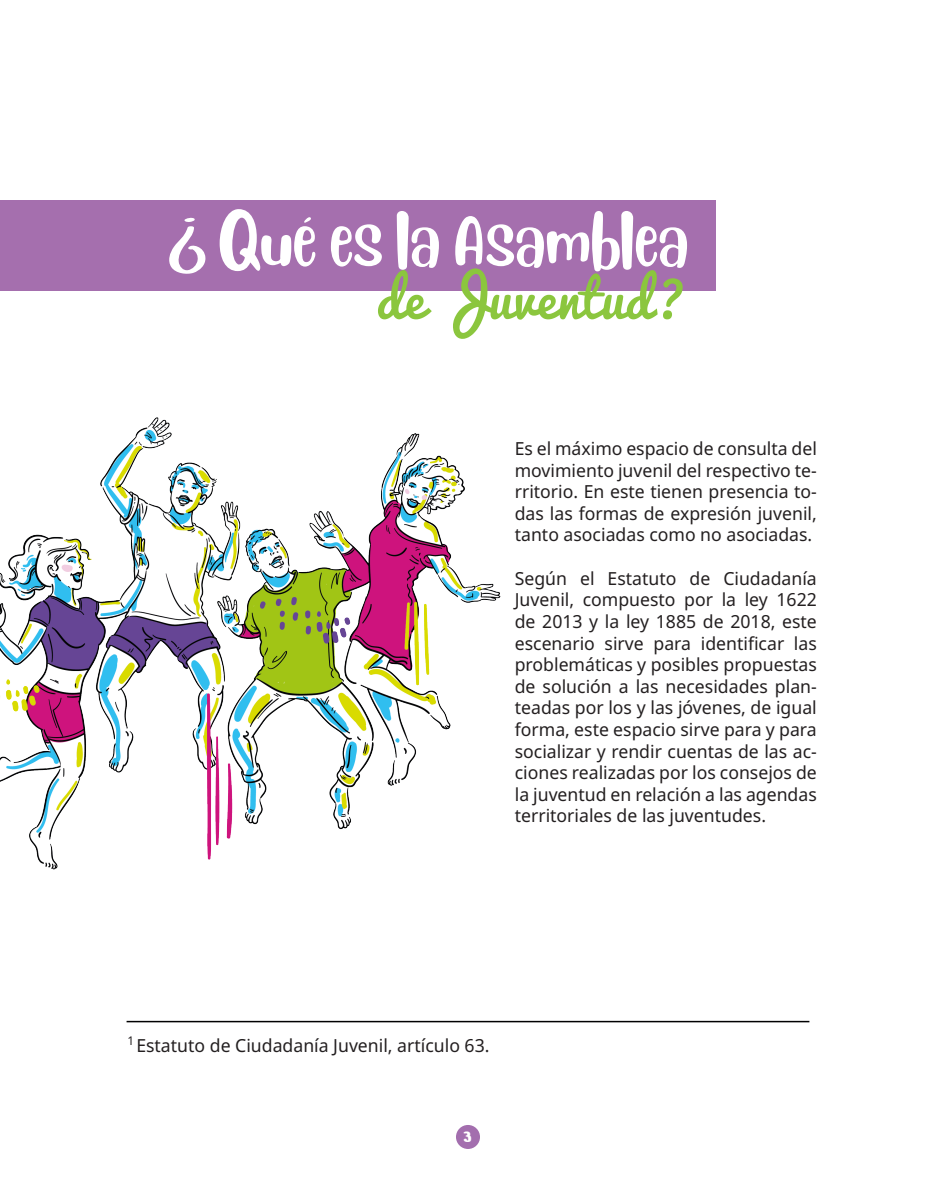
<style>
.page{position:relative;width:936px;height:1191px;background:#fff}
.page>*{position:absolute;margin:0;border:0;box-sizing:border-box;transform-origin:0 0}
.t1{font:52.5px "Blueberry";color:#fff}
.t2{font:52.5px "Pacifico";color:#8bc63e}
.t3{font:18px/21.6px "Noto Sans";color:#231f20;text-align:justify}
.t4{font:18px "Nerko One";color:#fff}
.t5{font:12px "Noto Sans";color:#231f20}
</style>
<div class="page">
<div style="left:456px;top:1125px;width:24px;height:24px;background:#a36eae;border-radius:50%"></div>
<div style="left:0;top:200px;width:715px;height:91px;background:#a56fae"></div>
<img style="left:0;top:417px;width:501px;height:453px">
<hr style="left:126px;top:1020px;width:683px;height:2px;background:#000001">
<p class="t1" style="left:207px;top:286px;width:41px;rotate:-180deg">?</p>
<p class="t1" style="left:219px;top:202px;width:471px">Qué es la Asamblea</p>
<p class="t2" style="left:376px;top:270px;width:311px">de Juventud?</p>
<p class="t3" style="left:514px;top:438px;width:303px">Es el máximo espacio de consulta del movimiento juvenil del respectivo te&shy;rritorio. En este tienen presencia to&shy;das las formas de expresión juvenil, tanto asociadas como no asociadas.</p>
<p class="t3" style="left:514px;top:567px;width:303px">Según el Estatuto de Ciudadanía Juvenil, compuesto por la ley 1622 de 2013 y la ley 1885 de 2018, este escenario sirve para identificar las problemáticas y posibles propuestas de solución a las necesidades plan&shy;teadas por los y las jóvenes, de igual forma, este espacio sirve para y para socializar y rendir cuentas de las ac&shy;ciones realizadas por los consejos de la juventud en relación a las agendas territoriales de las juventudes.</p>
<p class="t5" style="left:128px;top:1034px;width:8px">1</p>
<p class="t3" style="left:136px;top:1035px;width:354px">Estatuto de Ciudadanía Juvenil, artículo 63.</p>
<p class="t4" style="left:463px;top:1125px;width:10px">3</p>
</div>
